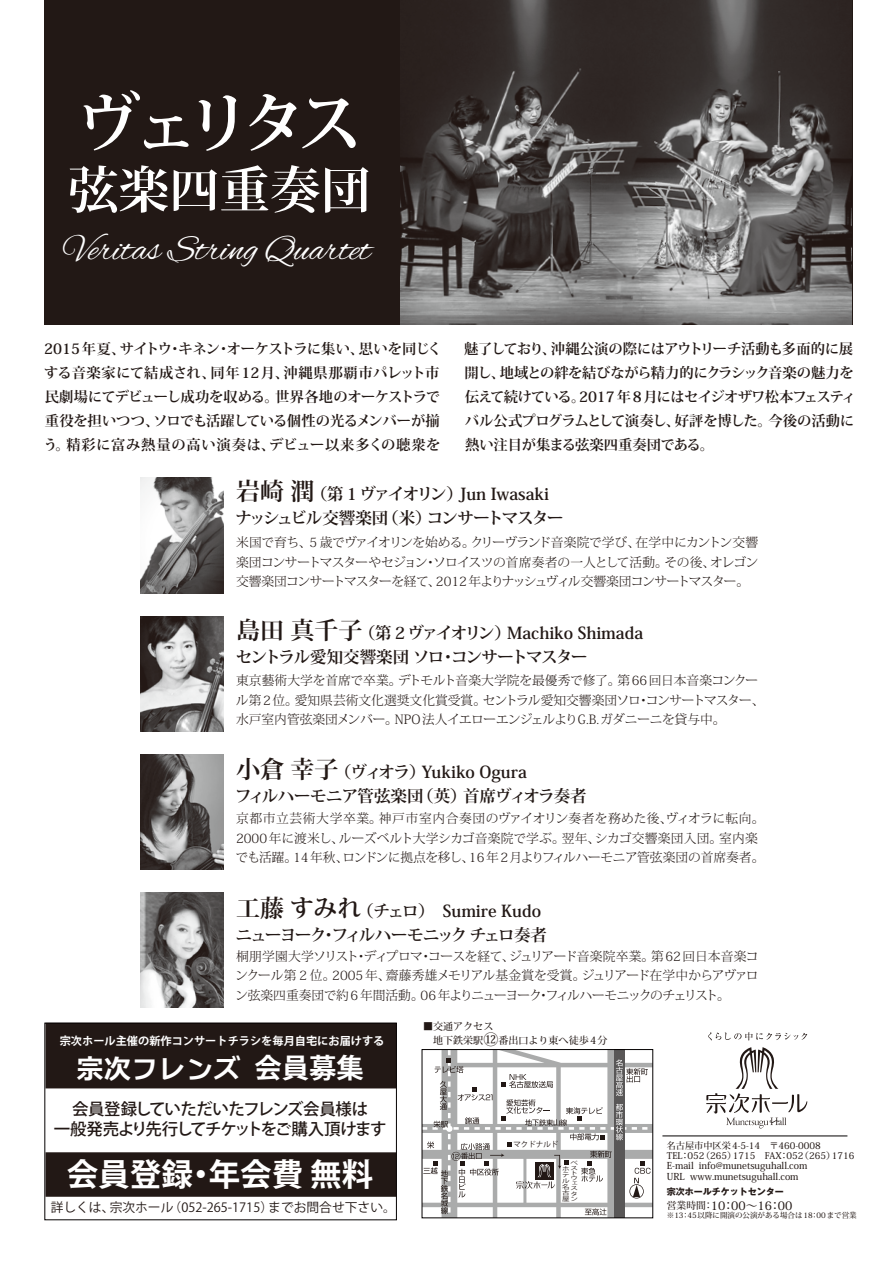
<style>
.page{position:relative;width:893px;height:1263px;background:#fff}
.page>*{position:absolute;margin:0;border:0;box-sizing:border-box;transform-origin:0 0}
.t1{font:700 65.7px "Koz Min Pro";letter-spacing:-.155em;color:#fff}
.t2{font:700 50.55px "Koz Min Pro";color:#fff}
.t3{font:36.75px "Alex Brush";color:#fff}
.t4{font:700 31.5px "Koz Go Pro";color:#fff}
.t5{font:27.3px "Universal Line DSP E";color:#fff}
.t6{font:700 16.5px/24px "Koz Min Pro";letter-spacing:-.03em;color:#221815}
.t7{font:700 16.5px/24px "Koz Min Pro";letter-spacing:-.055em;color:#221815}
.t8{font:500 16.35px/20px "Koz Go Pro";letter-spacing:-.07em;color:#221815;text-align:center}
.t9{font:700 14.4px/24px "Koz Min Pro";letter-spacing:-.02em;color:#221815}
.t10{font:700 14.4px/24px "Koz Min Pro";letter-spacing:-.04em;color:#221815}
.t11{font:300 12.75px/19.5px "Koz Min Pro";letter-spacing:-.01em;color:#221815;text-align:justify}
.t12{font:12.75px "Koz Go Pro";color:#221815}
.t13{font:500 11.7px "Koz Min Pro";color:#221815}
.t14{font:700 11.25px "Koz Go Pro";color:#fff}
.t15{font:500 10.05px/13px "Koz Min Pro";color:#221815}
.t16{font:500 9.45px/10.2px "Koz Min Pro";color:#221815}
.t17{font:500 9.15px/10.2px "Koz Min Pro";color:#221815}
.t18{font:700 9px "Gothic MB101 Pro";color:#221815}
.t19{font:500 7.5px "Koz Min Pro";color:#221815}
.t20{font:7.5px "Koz Go Pro";color:#221815}
.t21{font:6px/5.8px "Koz Go Pro";color:#221815;scale:1.25 1}
.t22{font:5.4px/5.1px "Koz Go Pro";color:#221815;scale:1.39 1}
.s1{font-size:24px}
.s2{font-family:"Koz Go Pro";font-weight:700}
.s3{font-size:15px}
.s4{font-size:5.4px}
.s5{font-size:9.75px}
</style>
<div class="page">
<div style="left:44px;top:0;width:808px;height:325px;background:#221815"></div>
<img style="left:400px;top:0;width:451px;height:325px">
<img style="left:140px;top:478px;width:84px;height:115px">
<img style="left:140px;top:616px;width:84px;height:115px">
<img style="left:140px;top:754px;width:84px;height:116px">
<img style="left:140px;top:893px;width:84px;height:115px">
<svg style="left:424px;top:1051px;width:227px;height:165px"></svg>
<div style="left:46px;top:1152px;width:350px;height:45px;background:#221815"></div>
<svg style="left:708px;top:1032px;width:99px;height:8px"></svg>
<svg style="left:706px;top:1047px;width:101px;height:82px"></svg>
<div style="left:46px;top:1023px;width:350px;height:65px;background:#221815"></div>
<hr style="left:662px;top:1135px;width:185px;height:1px;background:#040000">
<div style="left:422px;top:1049px;width:231px;height:169px;border:1px solid #040000"></div>
<div style="left:44px;top:1023px;width:353px;height:197px;border:1px solid #040000"></div>
<h1 class="t1" style="left:75px;top:76px;width:289px">ヴェリタス</h1>
<h2 class="t2" style="left:68px;top:153px;width:304px">弦楽四重奏団</h2>
<h3 class="t3" style="left:64px;top:228px;width:308px">Veritas String Quartet</h3>
<p class="t9" style="left:43px;top:336px;width:400px">2015 年夏、サイトウ・キネン・オーケストラに集い、思いを同じくする音楽家にて結成され、同年12月、沖縄県那覇市パレット市民劇場にてデビューし成功を収める。世界各地のオーケストラで重役を担いつつ、ソロでも活躍している個性の光るメンバーが揃う。精彩に富み熱量の高い演奏は、デビュー以来多くの聴衆を</p>
<p class="t10" style="left:464px;top:336px;width:393px">魅了しており、沖縄公演の際にはアウトリーチ活動も多面的に展開し、地域との絆を結びながら精力的にクラシック音楽の魅力を伝えて続けている。2017 年 8 月にはセイジオザワ松本フェスティバル公式プログラムとして演奏し、好評を博した。今後の活動に熱い注目が集まる弦楽四重奏団である。</p>
<p class="t7" style="left:235px;top:481px;width:330px"><span class="s1">岩崎 潤</span> （第１ヴァイオリン）Jun Iwasakiナッシュビル交響楽団（米）コンサートマスター</p>
<p class="t11" style="left:236px;top:532px;width:524px">米国で育ち、５歳でヴァイオリンを始める。クリーヴランド音楽院で学び、在学中にカントン交響楽団コンサートマスターやセジョン・ソロイスツの首席奏者の一人として活動。その後、オレゴン交響楽団コンサートマスターを経て、2012 年よりナッシュヴィル交響楽団コンサートマスター。</p>
<p class="t6" style="left:236px;top:620px;width:409px"><span class="s1">島田 真千子</span> （第２ヴァイオリン）Machiko Shimadaセントラル愛知交響楽団 ソロ・コンサートマスター</p>
<p class="t11" style="left:236px;top:670px;width:530px;text-align:left">東京藝術大学を首席で卒業。デトモルト音楽大学院を最優秀で修了。第 66回日本音楽コンクール第 2位。愛知県芸術文化選奨文化賞受賞。セントラル愛知交響楽団ソロ・コンサートマスター、水戸室内管弦楽団メンバー。NPO法人イエローエンジェルよりG.B.ガダニーニを貸与中。</p>
<p class="t6" style="left:235px;top:759px;width:353px"><span class="s1">小倉 幸子</span> （ヴィオラ）Yukiko Ogura<br>フィルハーモニア管弦楽団（英）首席ヴィオラ奏者</p>
<p class="t11" style="left:236px;top:808px;width:530px;text-align:left">京都市立芸術大学卒業。神戸市室内合奏団のヴァイオリン奏者を務めた後、ヴィオラに転向。<br>2000年に渡米し、ルーズベルト大学シカゴ音楽院で学ぶ。翌年、シカゴ交響楽団入団。室内楽でも活躍。14年秋、ロンドンに拠点を移し、16年 2月よりフィルハーモニア管弦楽団の首席奏者。</p>
<p class="t6" style="left:236px;top:898px;width:313px"><span class="s1">工藤 すみれ</span> （チェロ）　Sumire Kudoニューヨーク・フィルハーモニック チェロ奏者</p>
<p class="t11" style="left:235px;top:946px;width:525px">桐朋学園大学ソリスト・ディプロマ・コースを経て、ジュリアード音楽院卒業。第 62 回日本音楽コンクール第２位。2005年、齋藤秀雄メモリアル基金賞を受賞。ジュリアード在学中からアヴァロン弦楽四重奏団で約 6 年間活動。06 年よりニューヨーク・フィルハーモニックのチェリスト。</p>
<p class="t14" style="left:60px;top:1033px;width:326px">宗次ホール主催の新作コンサートチラシを毎月自宅にお届けする</p>
<h3 class="t5" style="left:76px;top:1055px;width:289px">宗次フレンズ <span class="s2">会員募集</span></h3>
<p class="t8" style="left:54px;top:1100px;width:334px">会員登録していただいたフレンズ会員様は<br>一般発売より先行してチケットをご購入頂けます</p>
<h3 class="t4" style="left:67px;top:1154px;width:308px">会員登録・年会費 無料</h3>
<p class="t12" style="left:51px;top:1199px;width:347px">詳しくは、宗次ホール（052-265-1715）までお問合せ下さい。</p>
<p class="t15" style="left:423px;top:1020px;width:186px">■交通アクセス<br>　地下鉄栄駅<span class="s3">⑫</span>番出口より東へ徒歩4分</p>
<p class="t20" style="left:513px;top:1139px;width:46px">マクドナルド</p>
<p class="t22" style="left:570px;top:1160px;width:7px">ベストウェスタ</p>
<p class="t21" style="left:562px;top:1166px;width:14px">ホテル名古屋<span class="s4">ン</span></p>
<p class="t17" style="left:667px;top:1140px;width:189px">名古屋市中区栄4-5-14　〒460-0008<br>TEL：052（265）1715　FAX：052（265）1716</p>
<p class="t16" style="left:667px;top:1160px;width:142px">E-mail info@munetsuguhall.com<br>URL www.munetsuguhall.com</p>
<p class="t13" style="left:667px;top:1197px;width:127px"><span class="s5">営業時間：</span>10：00～16：00</p>
<p class="t19" style="left:667px;top:1210px;width:191px">※13：45以降に開演の公演がある場合は18：00まで営業</p>
<p class="t18" style="left:667px;top:1184px;width:119px">宗次ホールチケットセンター</p>
</div>
